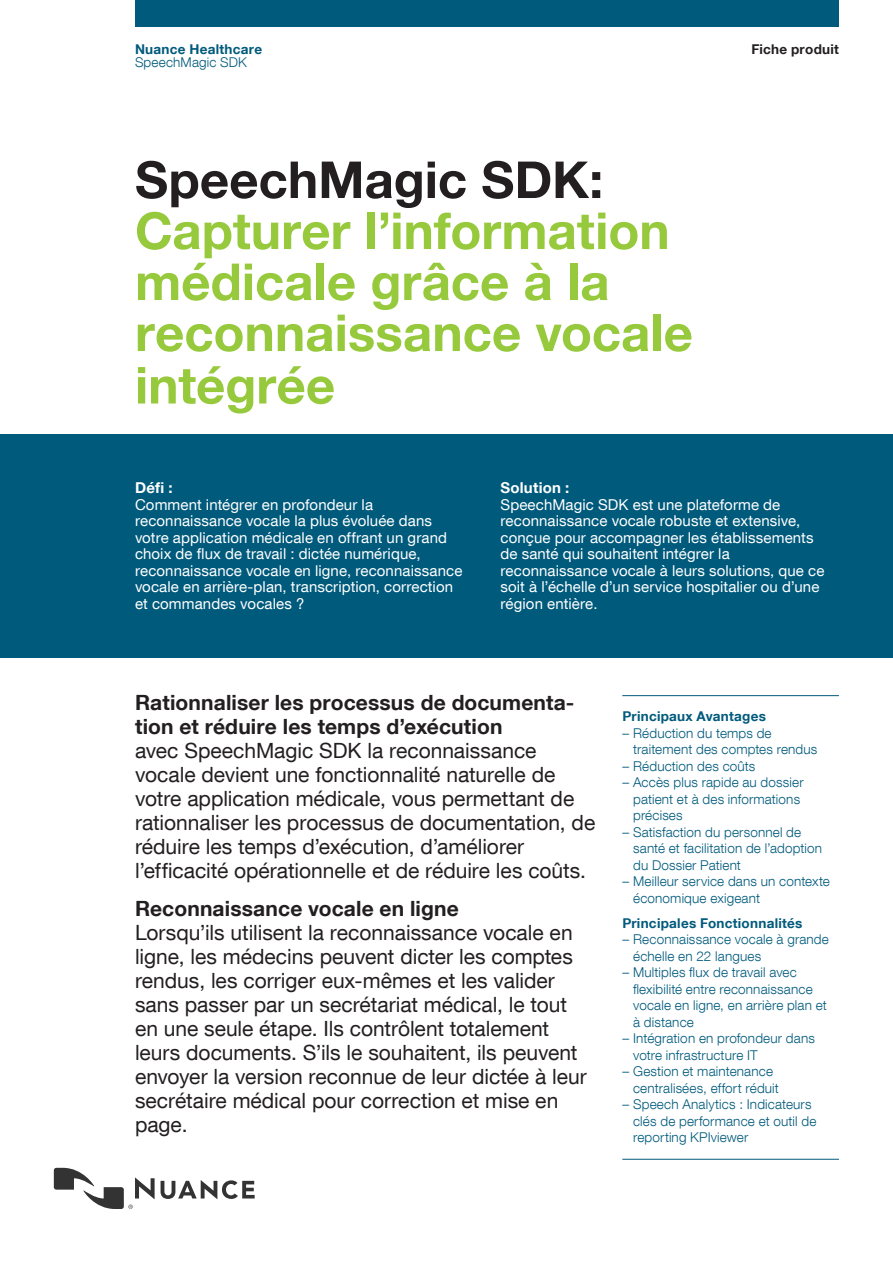
<style>
.page{position:relative;width:893px;height:1263px;background:#fff}
.page>*{position:absolute;margin:0;border:0;box-sizing:border-box;transform-origin:0 0}
.t1{font:700 51px/51.4px "Helvetica Neue LT Com";color:#97c93d}
.t2{font:700 51px "Helvetica Neue LT Com";color:#231f20}
.t3{font:21px/24px "Helvetica Neue LT Com";color:#231f20}
.t4{font:700 21px/24px "Helvetica Neue LT Com";letter-spacing:.005em;color:#231f20}
.t5{font:15px/16.5px "Helvetica Neue LT Com";letter-spacing:.005em;color:#fff}
.t6{font:700 15px "Helvetica Neue LT Com";letter-spacing:.015em;color:#fff}
.t7{font:300 13.5px/16.5px "Helvetica Neue LT Com";letter-spacing:.01em;color:#005a7c}
.t8{font:700 13.5px "Helvetica Neue LT Com";letter-spacing:.02em;color:#005a7c}
.t9{font:700 13.5px "Helvetica Neue LT Com";letter-spacing:.02em;color:#231f20}
</style>
<div class="page">
<div style="left:135px;top:0;width:704px;height:27px;background:#005a7c"></div>
<svg style="left:161px;top:1180px;width:94px;height:19px"></svg>
<svg style="left:54px;top:1168px;width:101px;height:41px"></svg>
<hr style="left:622px;top:695px;width:217px;height:1px;background:#005a7c">
<hr style="left:622px;top:1159px;width:217px;height:1px;background:#005a7c">
<div style="left:0;top:434px;width:893px;height:223px;background:#005a7c"></div>
<p class="t8" style="left:135px;top:41px;width:129px">Nuance Healthcare</p>
<p class="t9" style="left:751px;top:41px;width:89px">Fiche produit</p>
<p class="t7" style="left:135px;top:54px;width:113px">SpeechMagic SDK</p>
<h1 class="t2" style="left:135px;top:148px;width:470px">SpeechMagic SDK:</h1>
<h1 class="t1" style="left:135px;top:204px;width:559px">Capturer l’information médicale grâce à la reconnaissance vocale intégrée</h1>
<p class="t6" style="left:135px;top:478px;width:39px">Défi :</p>
<p class="t5" style="left:135px;top:496px;width:329px">Comment intégrer en profondeur la reconnaissance vocale la plus évoluée dans votre application médicale en offrant un grand choix de flux de travail : dictée numérique, reconnaissance vocale en ligne, reconnaissance vocale en arrière-plan, transcription, correction et commandes vocales ?</p>
<p class="t6" style="left:500px;top:478px;width:70px">Solution :</p>
<p class="t5" style="left:500px;top:496px;width:325px">SpeechMagic SDK est une plateforme de reconnaissance vocale robuste et extensive, conçue pour accompagner les établissements de santé qui souhaitent intégrer la reconnaissance vocale à leurs solutions, que ce soit à l’échelle d’un service hospitalier ou d’une région entière.</p>
<p class="t4" style="left:135px;top:690px;width:441px">Rationnaliser les processus de documenta&shy;tion et réduire les temps d’exécution</p>
<p class="t3" style="left:135px;top:738px;width:462px">avec SpeechMagic SDK la reconnaissance vocale devient une fonctionnalité naturelle de votre application médicale, vous permettant de rationnaliser les processus de documentation, de réduire les temps d’exécution, d’améliorer l’efficacité opérationnelle et de réduire les coûts.</p>
<p class="t4" style="left:135px;top:895px;width:325px">Reconnaissance vocale en ligne</p>
<p class="t3" style="left:135px;top:920px;width:453px">Lorsqu’ils utilisent la reconnaissance vocale en ligne, les médecins peuvent dicter les comptes rendus, les corriger eux-mêmes et les valider sans passer par un secrétariat médical, le tout en une seule étape. Ils contrôlent totalement leurs documents. S’ils le souhaitent, ils peuvent envoyer la version reconnue de leur dictée à leur secrétaire médical pour correction et mise en page.</p>
<p class="t8" style="left:622px;top:708px;width:145px">Principaux Avantages</p>
<p class="t7" style="left:633px;top:724px;width:186px;text-indent:-11px">– Réduction du temps de traitement des comptes rendus</p>
<p class="t7" style="left:622px;top:757px;width:135px">– Réduction des coûts</p>
<p class="t7" style="left:633px;top:774px;width:172px;text-indent:-11px">– Accès plus rapide au dossier patient et à des informations précises</p>
<p class="t7" style="left:633px;top:823px;width:190px;text-indent:-11px">– Satisfaction du personnel de santé et facilitation de l’adoption du Dossier Patient</p>
<p class="t7" style="left:633px;top:873px;width:198px;text-indent:-11px">– Meilleur service dans un contexte économique exigeant</p>
<p class="t8" style="left:622px;top:914px;width:182px">Principales Fonctionnalités</p>
<p class="t7" style="left:633px;top:931px;width:197px;text-indent:-11px">– Reconnaissance vocale à grande échelle en 22 langues</p>
<p class="t7" style="left:633px;top:964px;width:195px;text-indent:-11px">– Multiples flux de travail avec flexibilité entre reconnaissance vocale en ligne, en arrière plan et à distance</p>
<p class="t7" style="left:633px;top:1030px;width:183px;text-indent:-11px">– Intégration en profondeur dans votre infrastructure IT</p>
<p class="t7" style="left:633px;top:1063px;width:147px;text-indent:-11px">– Gestion et maintenance centralisées, effort réduit</p>
<p class="t7" style="left:633px;top:1096px;width:185px;text-indent:-11px">– Speech Analytics : Indicateurs clés de performance et outil de reporting KPIviewer</p>
</div>
